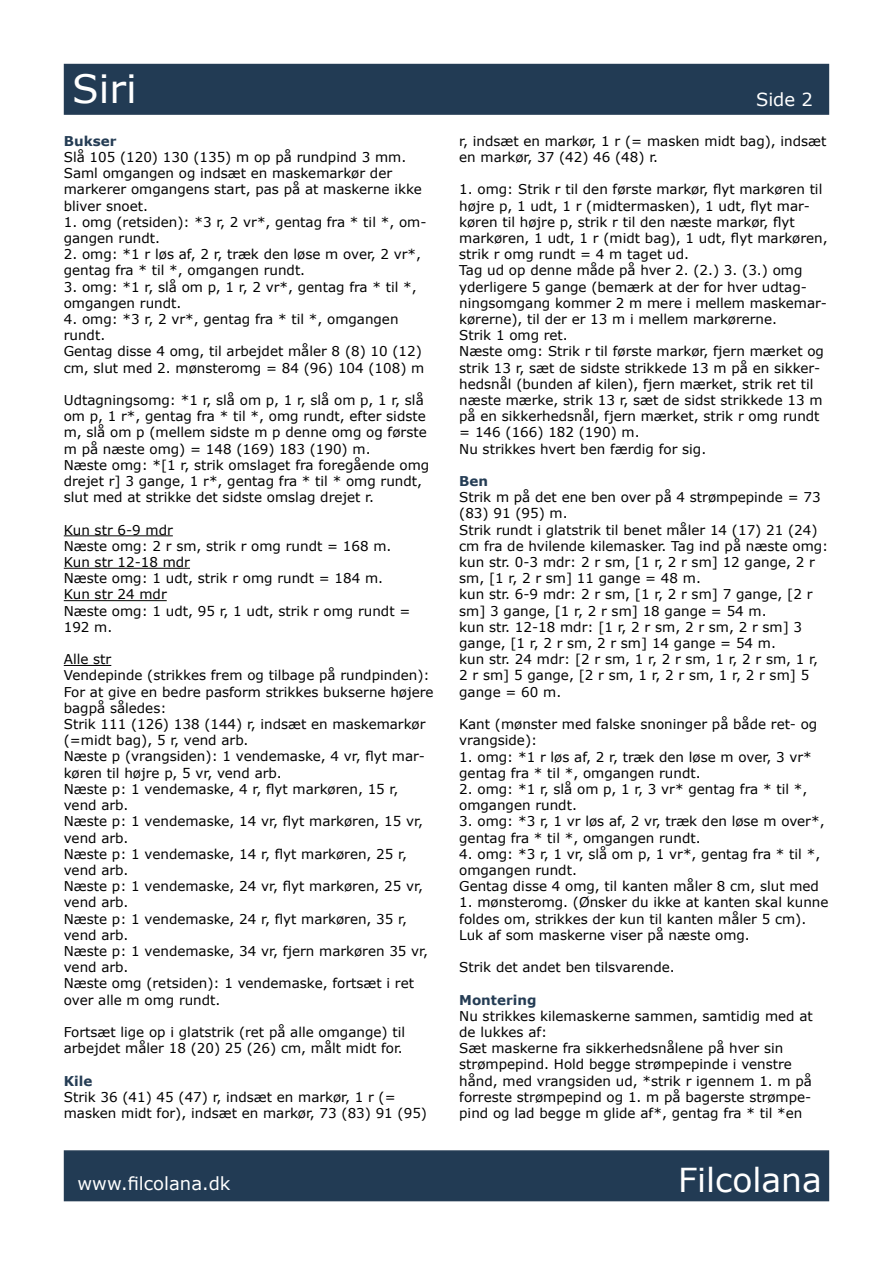
<style>
.page{position:relative;width:893px;height:1263px;background:#fff}
.page>*{position:absolute;margin:0;border:0;box-sizing:border-box;transform-origin:0 0}
.t1{font:39px "Verdana";color:#fff}
.t2{font:33px "Verdana";color:#fff}
.t3{font:18px "Verdana";color:#fff}
.t4{font:13.5px/16.2px "Verdana";color:#000}
.t5{font:700 13.5px "Verdana";color:#243c54}
</style>
<div class="page">
<div style="left:64px;top:64px;width:765px;height:51px;background:#223b54;border:2px solid #243c54"></div>
<div style="left:64px;top:1150px;width:765px;height:51px;background:#223b54;border:2px solid #243c54"></div>
<hr style="left:64px;top:535px;width:109px;height:1px;background:#000">
<hr style="left:64px;top:568px;width:126px;height:1px;background:#000">
<hr style="left:64px;top:600px;width:103px;height:1px;background:#000">
<hr style="left:64px;top:665px;width:47px;height:1px;background:#000">
<h1 class="t1" style="left:72px;top:62px;width:66px">Siri</h1>
<p class="t5" style="left:64px;top:131px;width:54px">Bukser</p>
<p class="t4" style="left:64px;top:149px;width:360px">Slå 105 (120) 130 (135) m op på rundpind 3 mm.<br>Saml omgangen og indsæt en maskemarkør der markerer omgangens start, pas på at maskerne ikke bliver snoet.</p>
<p class="t4" style="left:64px;top:214px;width:364px">1. omg (retsiden): *3 r, 2 vr*, gentag fra * til *, om&shy;gangen rundt.</p>
<p class="t4" style="left:64px;top:246px;width:359px">2. omg: *1 r løs af, 2 r, træk den løse m over, 2 vr*, gentag fra * til *, omgangen rundt.</p>
<p class="t4" style="left:64px;top:278px;width:354px">3. omg: *1 r, slå om p, 1 r, 2 vr*, gentag fra * til *, omgangen rundt.</p>
<p class="t4" style="left:64px;top:311px;width:362px">4. omg: *3 r, 2 vr*, gentag fra * til *, omgangen rundt.<br>Gentag disse 4 omg, til arbejdet måler 8 (8) 10 (12) cm, slut med 2. mønsteromg = 84 (96) 104 (108) m</p>
<p class="t4" style="left:64px;top:392px;width:367px">Udtagningsomg: *1 r, slå om p, 1 r, slå om p, 1 r, slå om p, 1 r*, gentag fra * til *, omg rundt, efter sidste m, slå om p (mellem sidste m p denne omg og første m på næste omg) = 148 (169) 183 (190) m.<br>Næste omg: *[1 r, strik omslaget fra foregående omg drejet r] 3 gange, 1 r*, gentag fra * til * omg rundt, slut med at strikke det sidste omslag drejet r.</p>
<p class="t4" style="left:64px;top:521px;width:348px">Kun str 6-9 mdr<br>Næste omg: 2 r sm, strik r omg rundt = 168 m.<br>Kun str 12-18 mdr<br>Næste omg: 1 udt, strik r omg rundt = 184 m.<br>Kun str 24 mdr<br>Næste omg: 1 udt, 95 r, 1 udt, strik r omg rundt =<br>192 m.</p>
<p class="t4" style="left:64px;top:651px;width:371px">Alle str<br>Vendepinde (strikkes frem og tilbage på rundpinden):<br>For at give en bedre pasform strikkes bukserne højere bagpå således:<br>Strik 111 (126) 138 (144) r, indsæt en maskemarkør (=midt bag), 5 r, vend arb.<br>Næste p (vrangsiden): 1 vendemaske, 4 vr, flyt mar&shy;køren til højre p, 5 vr, vend arb.<br>Næste p: 1 vendemaske, 4 r, flyt markøren, 15 r, vend arb.<br>Næste p: 1 vendemaske, 14 vr, flyt markøren, 15 vr, vend arb.<br>Næste p: 1 vendemaske, 14 r, flyt markøren, 25 r, vend arb.<br>Næste p: 1 vendemaske, 24 vr, flyt markøren, 25 vr, vend arb.<br>Næste p: 1 vendemaske, 24 r, flyt markøren, 35 r, vend arb.<br>Næste p: 1 vendemaske, 34 vr, fjern markøren 35 vr, vend arb.<br>Næste omg (retsiden): 1 vendemaske, fortsæt i ret over alle m omg rundt.</p>
<p class="t4" style="left:64px;top:1024px;width:343px">Fortsæt lige op i glatstrik (ret på alle omgange) til arbejdet måler 18 (20) 25 (26) cm, målt midt for.</p>
<p class="t5" style="left:64px;top:1071px;width:30px">Kile</p>
<p class="t4" style="left:64px;top:1088px;width:365px">Strik 36 (41) 45 (47) r, indsæt en markør, 1 r (= masken midt for), indsæt en markør, 73 (83) 91 (95)</p>
<h3 class="t3" style="left:756px;top:87px;width:58px">Side 2</h3>
<p class="t4" style="left:459px;top:133px;width:369px">r, indsæt en markør, 1 r (= masken midt bag), indsæt en markør, 37 (42) 46 (48) r.</p>
<p class="t4" style="left:459px;top:181px;width:370px">1. omg: Strik r til den første markør, flyt markøren til højre p, 1 udt, 1 r (midtermasken), 1 udt, flyt mar&shy;køren til højre p, strik r til den næste markør, flyt markøren, 1 udt, 1 r (midt bag), 1 udt, flyt markøren, strik r omg rundt = 4 m taget ud.<br>Tag ud op denne måde på hver 2. (2.) 3. (3.) omg yderligere 5 gange (bemærk at der for hver udtag&shy;ningsomgang kommer 2 m mere i mellem maskemar&shy;kørerne), til der er 13 m i mellem markørerne.<br>Strik 1 omg ret.<br>Næste omg: Strik r til første markør, fjern mærket og strik 13 r, sæt de sidste strikkede 13 m på en sikker&shy;hedsnål (bunden af kilen), fjern mærket, strik ret til næste mærke, strik 13 r, sæt de sidst strikkede 13 m på en sikkerhedsnål, fjern mærket, strik r omg rundt = 146 (166) 182 (190) m.<br>Nu strikkes hvert ben færdig for sig.</p>
<p class="t5" style="left:459px;top:472px;width:30px">Ben</p>
<p class="t4" style="left:459px;top:489px;width:371px">Strik m på det ene ben over på 4 strømpepinde = 73 (83) 91 (95) m.<br>Strik rundt i glatstrik til benet måler 14 (17) 21 (24) cm fra de hvilende kilemasker. Tag ind på næste omg: kun str. 0-3 mdr: 2 r sm, [1 r, 2 r sm] 12 gange, 2 r sm, [1 r, 2 r sm] 11 gange = 48 m.<br>kun str. 6-9 mdr: 2 r sm, [1 r, 2 r sm] 7 gange, [2 r sm] 3 gange, [1 r, 2 r sm] 18 gange = 54 m.<br>kun str. 12-18 mdr: [1 r, 2 r sm, 2 r sm, 2 r sm] 3 gange, [1 r, 2 r sm, 2 r sm] 14 gange = 54 m.<br>kun str. 24 mdr: [2 r sm, 1 r, 2 r sm, 1 r, 2 r sm, 1 r, 2 r sm] 5 gange, [2 r sm, 1 r, 2 r sm, 1 r, 2 r sm] 5 gange = 60 m.</p>
<p class="t4" style="left:459px;top:716px;width:359px">Kant (mønster med falske snoninger på både ret- og vrangside):</p>
<p class="t4" style="left:459px;top:748px;width:354px">1. omg: *1 r løs af, 2 r, træk den løse m over, 3 vr* gentag fra * til *, omgangen rundt.</p>
<p class="t4" style="left:459px;top:781px;width:350px">2. omg: *1 r, slå om p, 1 r, 3 vr* gentag fra * til *, omgangen rundt.</p>
<p class="t4" style="left:459px;top:813px;width:367px">3. omg: *3 r, 1 vr løs af, 2 vr, træk den løse m over*, gentag fra * til *, omgangen rundt.</p>
<p class="t4" style="left:459px;top:845px;width:362px">4. omg: *3 r, 1 vr, slå om p, 1 vr*, gentag fra * til *, omgangen rundt.<br>Gentag disse 4 omg, til kanten måler 8 cm, slut med</p>
<p class="t4" style="left:459px;top:894px;width:371px">1. mønsteromg. (Ønsker du ikke at kanten skal kunne foldes om, strikkes der kun til kanten måler 5 cm).<br>Luk af som maskerne viser på næste omg.</p>
<p class="t4" style="left:459px;top:959px;width:217px">Strik det andet ben tilsvarende.</p>
<p class="t5" style="left:459px;top:990px;width:79px">Montering</p>
<p class="t4" style="left:459px;top:1007px;width:355px">Nu strikkes kilemaskerne sammen, samtidig med at de lukkes af:<br>Sæt maskerne fra sikkerhedsnålene på hver sin strømpepind. Hold begge strømpepinde i venstre hånd, med vrangsiden ud, *strik r igennem 1. m på forreste strømpepind og 1. m på bagerste strømpe&shy;pind og lad begge m glide af*, gentag fra * til *en</p>
<h3 class="t3" style="left:78px;top:1171px;width:154px">www.filcolana.dk</h3>
<h2 class="t2" style="left:678px;top:1157px;width:145px">Filcolana</h2>
</div>
